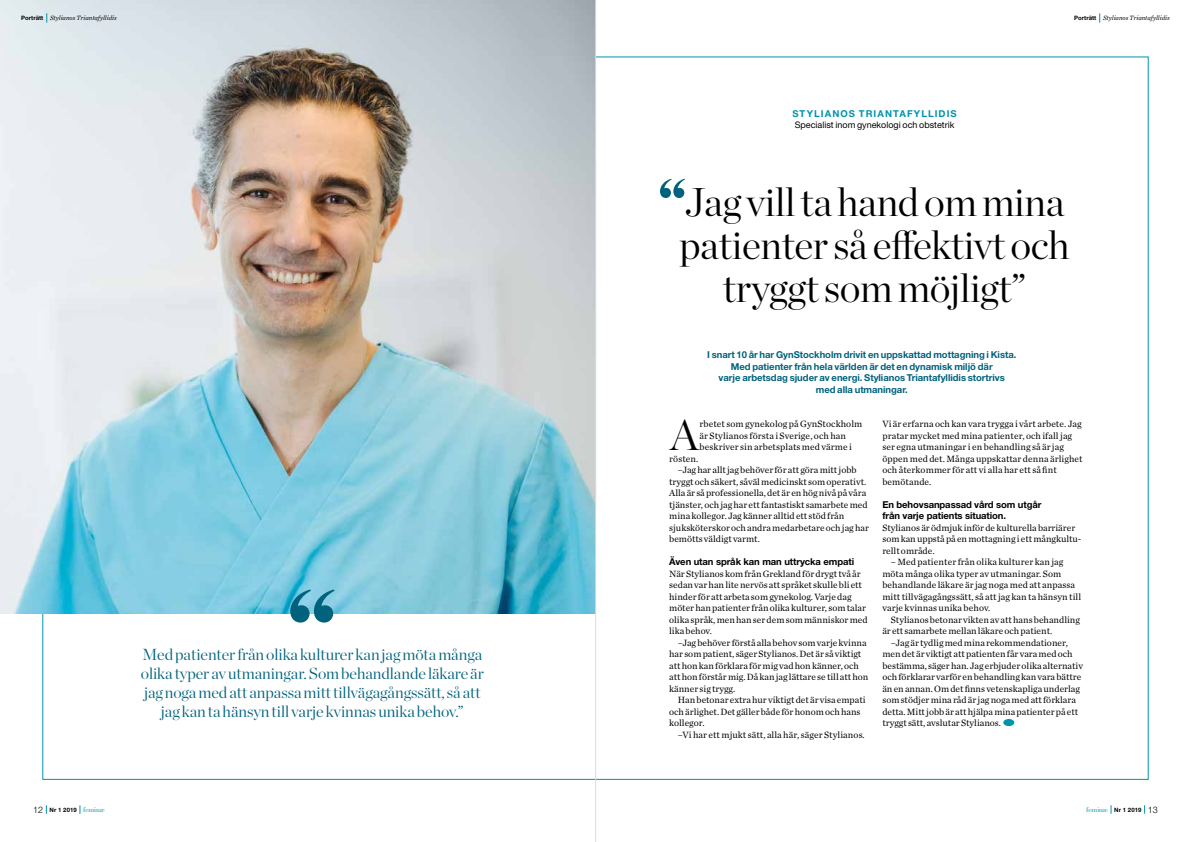
<style>
.page{position:relative;width:1191px;height:842px;background:#fff}
.page>*{position:absolute;margin:0;border:0;box-sizing:border-box;transform-origin:0 0}
.t1{font:300 42.5px "Chronicle Display";color:#000}
.t2{font:300 40px/43px "Chronicle Display";letter-spacing:-.01em;color:#000;text-align:center}
.t3{font:300 16px/19.2px "Chronicle Display";letter-spacing:-.005em;color:#00627d;text-align:center}
.t4{font:9.5px/11.5px "Chronicle Text G1";color:#000}
.t5{font:700 9.5px/11.5px "Helvetica Neue LT Std";letter-spacing:-.005em;color:#00627d;text-align:center}
.t6{font:700 9.5px/11.5px "Helvetica Neue LT Std";letter-spacing:-.01em;color:#000}
.t7{font:700 9.5px "Helvetica Neue LT Std";letter-spacing:.115em;color:#0094aa}
.t8{font:9px "Helvetica Neue LT Std";color:#000}
.t9{font:italic 6.5px "Chronicle Text G1";color:#000}
.t10{font:700 6px "Helvetica Neue LT Std";letter-spacing:.025em;color:#000}
.s1{font-family:"Helvetica Neue LT Std";font-weight:700;font-style:normal;font-size:6px}
.s2{font-weight:300;font-size:9px}
.s3{font-family:"Bauer Bodoni Std";font-weight:400;font-size:7px;color:#0094a9}
</style>
<div class="page">
<img style="left:0;top:0;width:595px;height:614px">
<div style="left:1003px;top:719px;width:11px;height:7px;background:#0094aa;border-radius:50%"></div>
<svg style="left:290px;top:589px;width:44px;height:34px"></svg>
<svg style="left:660px;top:179px;width:25px;height:19px"></svg>
<hr style="left:595px;top:0;width:1px;height:842px;background:#dadada">
<p class="t9" style="left:21px;top:13px;width:97px"><span class="s1">Porträtt</span> Stylianos Triantafyllidis</p>
<p class="t9" style="left:1074px;top:13px;width:97px"><span class="s1">Porträtt</span> Stylianos Triantafyllidis</p>
<p class="t7" style="left:792px;top:107px;width:166px">STYLIANOS TRIANTAFYLLIDIS</p>
<p class="t8" style="left:794px;top:119px;width:161px">Specialist inom gynekologi och obstetrik</p>
<h2 class="t2" style="left:679px;top:178px;width:392px">Jag vill ta hand om mina patienter så effektivt och tryggt som möjligt”</h2>
<h3 class="t3" style="left:141px;top:643px;width:345px">Med patienter från olika kulturer kan jag möta många olika typer av utmaningar. Som behandlande läkare är jag noga med att anpassa mitt tillvägagångssätt, så att jag kan ta hänsyn till varje kvinnas unika behov.”</h3>
<p class="t5" style="left:707px;top:349px;width:311px">I snart 10 år har GynStockholm drivit en uppskattad mottagning i Kista.<br>Med patienter från hela världen är det en dynamisk miljö där<br>varje arbetsdag sjuder av energi. Stylianos Triantafyllidis stortrivs<br>med alla utmaningar.</p>
<h1 class="t1" style="left:670px;top:403px;width:30px">A</h1>
<p class="t4" style="left:699px;top:418px;width:164px">rbetet som gynekolog på GynStockholm är Stylianos första i Sverige, och han beskriver sin arbetsplats med värme i</p>
<p class="t4" style="left:669px;top:452px;width:31px">rösten.</p>
<p class="t4" style="left:677px;top:464px;width:180px">–Jag har allt jag behöver för att göra mitt jobb</p>
<p class="t4" style="left:669px;top:475px;width:198px">tryggt och säkert, såväl medicinskt som operativt.</p>
<p class="t4" style="left:669px;top:487px;width:198px">Alla är så professionella, det är en hög nivå på våra</p>
<p class="t4" style="left:669px;top:498px;width:200px">tjänster, och jag har ett fantastiskt samarbete med</p>
<p class="t4" style="left:669px;top:510px;width:177px">mina kollegor. Jag känner alltid ett stöd från</p>
<p class="t4" style="left:669px;top:521px;width:201px">sjuksköterskor och andra medarbetare och jag har</p>
<p class="t4" style="left:669px;top:533px;width:92px">bemötts väldigt varmt.</p>
<p class="t6" style="left:669px;top:556px;width:186px">Även utan språk kan man uttrycka empati</p>
<p class="t4" style="left:669px;top:567px;width:200px">När Stylianos kom från Grekland för drygt två år sedan var han lite nervös att språket skulle bli ett hinder för att arbeta som gynekolog. Varje dag möter han patienter från olika kulturer, som talar olika språk, men han ser dem som människor med lika behov.</p>
<p class="t4" style="left:669px;top:636px;width:201px;text-indent:9px">–Jag behöver förstå alla behov som varje kvinna har som patient, säger Stylianos. Det är så viktigt att hon kan förklara för mig vad hon känner, och att hon förstår mig. Då kan jag lättare se till att hon känner sig trygg.</p>
<p class="t4" style="left:669px;top:694px;width:198px;text-indent:9px">Han betonar extra hur viktigt det är visa empati och ärlighet. Det gäller både för honom och hans kollegor.</p>
<p class="t4" style="left:677px;top:728px;width:188px">–Vi har ett mjukt sätt, alla här, säger Stylianos.</p>
<p class="t4" style="left:882px;top:418px;width:202px">Vi är erfarna och kan vara trygga i vårt arbete. Jag pratar mycket med mina patienter, och ifall jag ser egna utmaningar i en behandling så är jag öppen med det. Många uppskattar denna ärlighet och återkommer för att vi alla har ett så fint bemötande.</p>
<p class="t6" style="left:882px;top:498px;width:161px">En behovsanpassad vård som utgår från varje patients situation.</p>
<p class="t4" style="left:882px;top:521px;width:200px">Stylianos är ödmjuk inför de kulturella barriärer som kan uppstå på en mottagning i ett mångkultu&shy;rellt område.</p>
<p class="t4" style="left:882px;top:556px;width:200px;text-indent:9px">– Med patienter från olika kulturer kan jag möta många olika typer av utmaningar. Som behandlande läkare är jag noga med att anpassa mitt tillvägagångssätt, så att jag kan ta hänsyn till varje kvinnas unika behov.</p>
<p class="t4" style="left:882px;top:613px;width:199px;text-indent:9px">Stylianos betonar vikten av att hans behandling är ett samarbete mellan läkare och patient.</p>
<p class="t4" style="left:882px;top:636px;width:202px;text-indent:9px">–Jag är tydlig med mina rekommendationer, men det är viktigt att patienten får vara med och bestämma, säger han. Jag erbjuder olika alternativ och förklarar varför en behandling kan vara bättre än en annan. Om det finns vetenskapliga underlag som stödjer mina råd är jag noga med att förklara detta. Mitt jobb är att hjälpa mina patienter på ett tryggt sätt, avslutar Stylianos.</p>
<p class="t10" style="left:33px;top:806px;width:73px"><span class="s2">12</span> Nr 1 2019 <span class="s3">feminæ</span></p>
<p class="t10" style="left:1086px;top:806px;width:73px"><span class="s3">feminæ</span> Nr 1 2019 <span class="s2">13</span></p>
</div>
